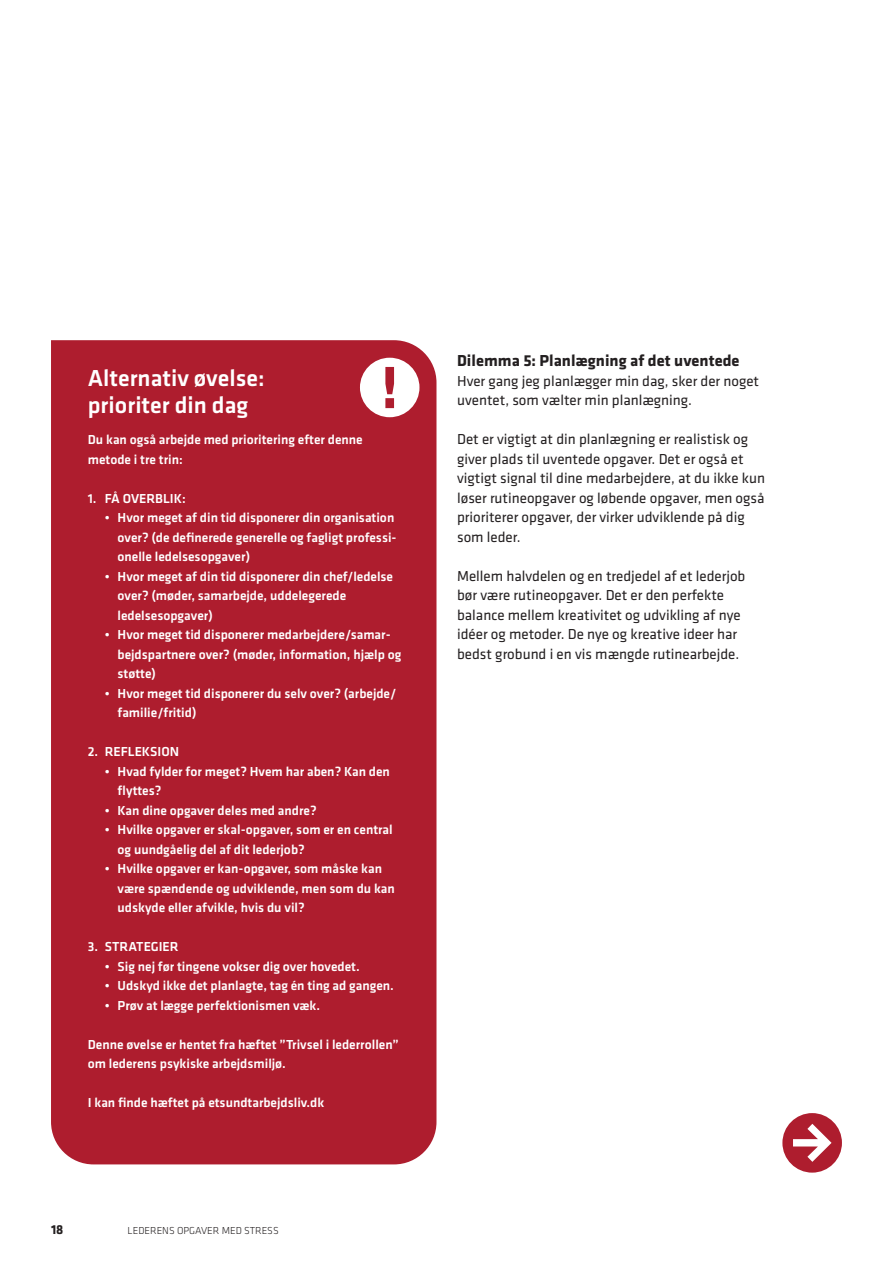
<style>
.page{position:relative;width:893px;height:1263px;background:#fff}
.page>*{position:absolute;margin:0;border:0;box-sizing:border-box;transform-origin:0 0}
.BAR_Brød{font:700 60px "Klavika";color:#ae1d2e}
.BAR_BoksRubrik_hvid{font:500 24px/27px "Klavika";color:#fff}
.mellemrubrik_højrest{font:700 16.5px "Klavika";color:#231f20}
.BAR_Brød-2{font:15px/19.5px "Klavika";color:#231f20}
.BAR_BoksBrød_Hvid{font:500 13.5px/19.5px "Klavika";color:#fff}
.t1{font:700 13.5px "Klavika";color:#231f20}
.t2{font:300 10.5px "Klavika";color:#231f20}
</style>
<div class="page">
<div style="left:51px;top:340px;width:385px;height:824px;background:#ae1d2e"></div>
<div style="left:360px;top:358px;width:59px;height:59px;background:#fff;border-radius:50%"></div>
<svg style="left:782px;top:1113px;width:60px;height:59px"></svg>
<p class="BAR_Brød" style="left:381px;top:345px;width:19px">!</p>
<p class="BAR_BoksRubrik_hvid" style="left:88px;top:363px;width:178px">Alternativ øvelse: prioriter din dag</p>
<p class="BAR_BoksBrød_Hvid" style="left:88px;top:429px;width:276px">Du kan også arbejde med prioritering efter denne metode i tre trin:</p>
<p class="BAR_BoksBrød_Hvid" style="left:88px;top:488px;width:99px">1. FÅ OVERBLIK:</p>
<p class="BAR_BoksBrød_Hvid" style="left:118px;top:507px;width:281px;text-indent:-13px">• Hvor meget af din tid disponerer din organisation over? (de definerede generelle og fagligt professi&shy;onelle ledelsesopgaver)</p>
<p class="BAR_BoksBrød_Hvid" style="left:118px;top:566px;width:277px;text-indent:-13px">• Hvor meget af din tid disponerer din chef/ledelse over? (møder, samarbejde, uddelegerede ledelsesopgaver)</p>
<p class="BAR_BoksBrød_Hvid" style="left:118px;top:624px;width:285px;text-indent:-13px">• Hvor meget tid disponerer medarbejdere/samar&shy;bejdspartnere over? (møder, information, hjælp og støtte)</p>
<p class="BAR_BoksBrød_Hvid" style="left:118px;top:683px;width:280px;text-indent:-13px">• Hvor meget tid disponerer du selv over? (arbejde/ familie/fritid)</p>
<p class="BAR_BoksBrød_Hvid" style="left:88px;top:741px;width:93px">2. REFLEKSION</p>
<p class="BAR_BoksBrød_Hvid" style="left:118px;top:761px;width:274px;text-indent:-13px">• Hvad fylder for meget? Hvem har aben? Kan den flyttes?</p>
<p class="BAR_BoksBrød_Hvid" style="left:105px;top:800px;width:213px">• Kan dine opgaver deles med andre?</p>
<p class="BAR_BoksBrød_Hvid" style="left:118px;top:819px;width:277px;text-indent:-13px">• Hvilke opgaver er skal-opgaver, som er en central og uundgåelig del af dit lederjob?</p>
<p class="BAR_BoksBrød_Hvid" style="left:118px;top:858px;width:279px;text-indent:-13px">• Hvilke opgaver er kan-opgaver, som måske kan være spændende og udviklende, men som du kan udskyde eller afvikle, hvis du vil?</p>
<p class="BAR_BoksBrød_Hvid" style="left:88px;top:936px;width:92px">3. STRATEGIER</p>
<p class="BAR_BoksBrød_Hvid" style="left:105px;top:956px;width:256px">• Sig nej før tingene vokser dig over hovedet.</p>
<p class="BAR_BoksBrød_Hvid" style="left:105px;top:975px;width:291px">• Udskyd ikke det planlagte, tag én ting ad gangen.</p>
<p class="BAR_BoksBrød_Hvid" style="left:105px;top:995px;width:217px">• Prøv at lægge perfektionismen væk.</p>
<p class="BAR_BoksBrød_Hvid" style="left:88px;top:1034px;width:313px">Denne øvelse er hentet fra hæftet ”Trivsel i lederrollen” om lederens psykiske arbejdsmiljø.</p>
<p class="BAR_BoksBrød_Hvid" style="left:88px;top:1092px;width:238px">I kan finde hæftet på etsundtarbejdsliv.dk</p>
<p class="t1" style="left:51px;top:1220px;width:14px">18</p>
<p class="t2" style="left:128px;top:1224px;width:153px">LEDERENS OPGAVER MED STRESS</p>
<p class="mellemrubrik_højrest" style="left:457px;top:349px;width:284px">Dilemma 5: Planlægning af det uventede</p>
<p class="BAR_Brød-2" style="left:457px;top:370px;width:304px">Hver gang jeg planlægger min dag, sker der noget uventet, som vælter min planlægning.</p>
<p class="BAR_Brød-2" style="left:457px;top:429px;width:309px">Det er vigtigt at din planlægning er realistisk og giver plads til uventede opgaver. Det er også et vigtigt signal til dine medarbejdere, at du ikke kun løser rutineopgaver og løbende opgaver, men også prioriterer opgaver, der virker udviklende på dig som leder.</p>
<p class="BAR_Brød-2" style="left:457px;top:565px;width:290px">Mellem halvdelen og en tredjedel af et lederjob bør være rutineopgaver. Det er den perfekte balance mellem kreativitet og udvikling af nye idéer og metoder. De nye og kreative ideer har bedst grobund i en vis mængde rutinearbejde.</p>
</div>
